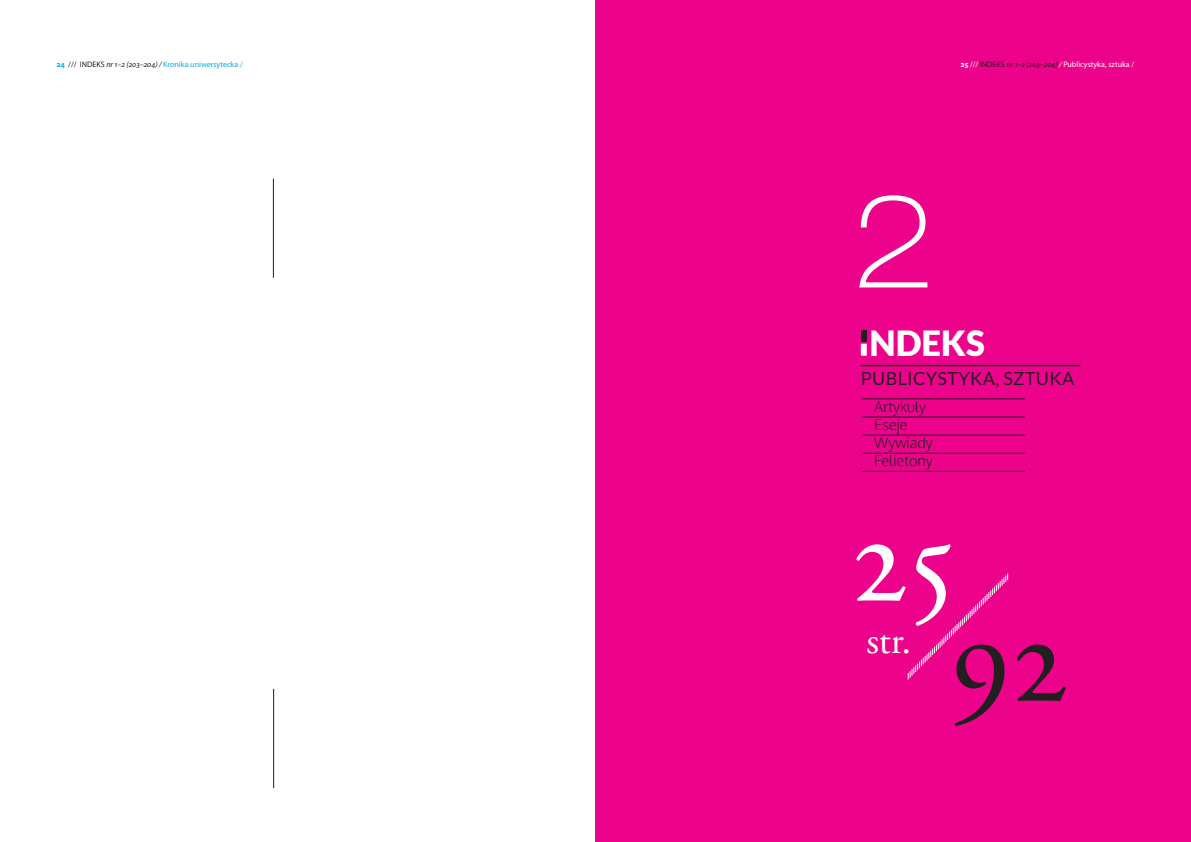
<style>
.page{position:relative;width:1191px;height:842px;background:#fff}
.page>*{position:absolute;margin:0;border:0;box-sizing:border-box;transform-origin:0 0}
.t1{font:128.5px "Adobe Garamond Pro";color:#fff}
.t2{font:128.5px "Adobe Garamond Pro";color:#231f20}
.t3{font:100 expanded 128px "Helvetica Neue LT Pro";color:#fff}
.t4{font:39px "Adobe Garamond Pro";color:#fff}
.t5{font:900 34.7px "Lato";color:#fff}
.t6{font:18px "Lato";letter-spacing:.02em;color:#231f20}
.t7{font:300 14.6px/18px "Oxygen";color:#231f20}
.t8{font:8px "Myriad Pro";color:#00aeef}
.t9{font:8px "Myriad Pro";color:#fff}
.s1{font-weight:700}
.s2{color:#231f20}
.s3{font-style:italic;color:#231f20}
.s4{font-style:italic}
</style>
<div class="page">
<hr style="left:273px;top:179px;width:1px;height:99px;background:#231f20">
<hr style="left:273px;top:689px;width:1px;height:99px;background:#231f20">
<div style="left:595px;top:0;width:596px;height:842px;background:#ed028c"></div>
<hr style="left:860px;top:365px;width:220px;height:1px;background:#231f20">
<hr style="left:862px;top:417px;width:162px;height:1px;background:#231f20">
<hr style="left:862px;top:435px;width:162px;height:1px;background:#231f20">
<hr style="left:862px;top:399px;width:162px;height:1px;background:#231f20">
<hr style="left:862px;top:453px;width:162px;height:1px;background:#231f20">
<hr style="left:862px;top:471px;width:162px;height:1px;background:#231f20">
<div style="left:861px;top:330px;width:5px;height:12px;background:#231f20"></div>
<svg style="left:861px;top:344px;width:5px;height:12px"></svg>
<svg style="left:907px;top:573px;width:101px;height:106px"></svg>
<p class="t8" style="left:57px;top:59px;width:188px"><span class="s1">24</span> <span class="s2">/// INDEKS</span> <span class="s3">nr 1–2 (203–204) /</span> Kronika uniwersytecka /</p>
<p class="t9" style="left:961px;top:59px;width:175px"><span class="s1">25</span> /// <span class="s2">INDEKS</span> <span class="s3">nr 1–2 (203–204)</span> <span class="s4">/</span> Publicystyka, sztuka /</p>
<h2 class="t3" style="left:852px;top:166px;width:84px">2</h2>
<h3 class="t5" style="left:869px;top:323px;width:117px">NDEKS</h3>
<h3 class="t6" style="left:861px;top:369px;width:215px">PUBLICYSTYKA, SZTUKA</h3>
<h3 class="t7" style="left:874px;top:399px;width:60px">Artykuły<br>Eseje<br>Wywiady<br>Felietony</h3>
<h1 class="t1" style="left:850px;top:483px;width:106px">25</h1>
<h3 class="t4" style="left:866px;top:617px;width:46px">str.</h3>
<h1 class="t2" style="left:950px;top:583px;width:119px">92</h1>
</div>
